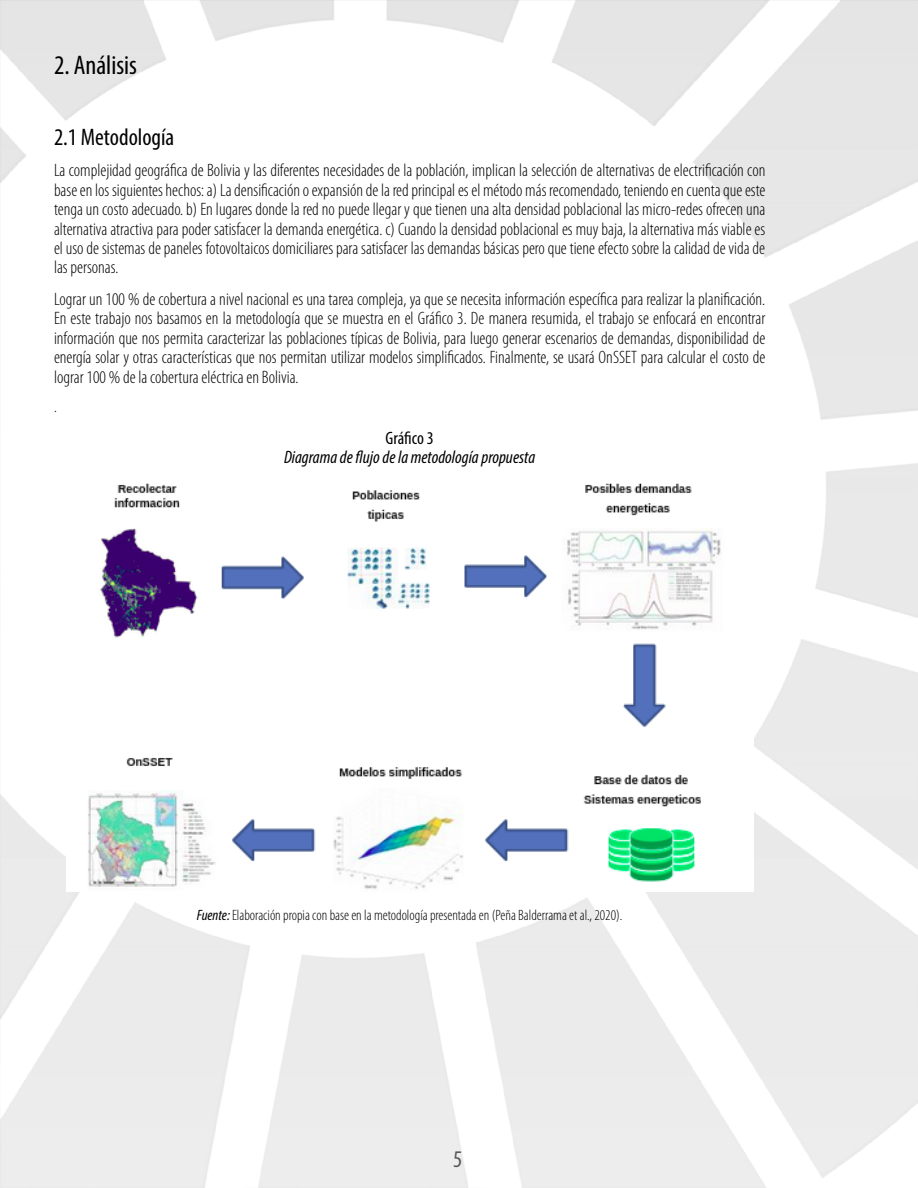
<style>
.page{position:relative;width:918px;height:1188px;background:#fff}
.page>*{position:absolute;margin:0;border:0;box-sizing:border-box;transform-origin:0 0}
.t1{font:condensed 27px "Myriad Pro";color:#000}
.t2{font:condensed 24px "Myriad Pro";color:#000}
.t3{font:condensed 24px "Myriad Pro";color:#58595b}
.t4{font:300 condensed 18px/19.4px "Myriad Pro";color:#000;text-align:justify}
.t5{font:italic condensed 18px "Myriad Pro";color:#000}
.t6{font:condensed 18px "Myriad Pro";letter-spacing:-.005em;color:#000}
.t7{font:300 condensed 16.5px "Myriad Pro";color:#000}
.t8{font:300 condensed 15px "Myriad Pro";color:#000}
.s1{font-weight:400;font-style:italic}
</style>
<div class="page">
<img style="left:87px;top:483px;width:636px;height:408px">
<h1 class="t1" style="left:54px;top:49px;width:84px">2. Análisis</h1>
<h2 class="t2" style="left:54px;top:123px;width:122px">2.1 Metodología</h2>
<p class="t4" style="left:54px;top:161px;width:713px">La complejidad geográfica de Bolivia y las diferentes necesidades de la población, implican la selección de alternativas de electrificación con base en los siguientes hechos: a) La densificación o expansión de la red principal es el método más recomendado, teniendo en cuenta que este tenga un costo adecuado. b) En lugares donde la red no puede llegar y que tienen una alta densidad poblacional las micro-redes ofrecen una alternativa atractiva para poder satisfacer la demanda energética. c) Cuando la densidad poblacional es muy baja, la alternativa más viable es el uso de sistemas de paneles fotovoltaicos domiciliares para satisfacer las demandas básicas pero que tiene efecto sobre la calidad de vida de las personas.</p>
<p class="t4" style="left:54px;top:290px;width:713px">Lograr un 100 % de cobertura a nivel nacional es una tarea compleja, ya que se necesita información específica para realizar la planificación.<br>En este trabajo nos basamos en la metodología que se muestra en el Gráfico 3. De manera resumida, el trabajo se enfocará en encontrar información que nos permita caracterizar las poblaciones típicas de Bolivia, para luego generar escenarios de demandas, disponibilidad de energía solar y otras características que nos permitan utilizar modelos simplificados. Finalmente, se usará OnSSET para calcular el costo de lograr 100 % de la cobertura eléctrica en Bolivia.</p>
<p class="t7" style="left:54px;top:398px;width:4px">.</p>
<p class="t6" style="left:386px;top:427px;width:50px">Gráfico 3</p>
<p class="t5" style="left:284px;top:446px;width:253px">Diagrama de flujo de la metodología propuesta</p>
<p class="t8" style="left:197px;top:907px;width:427px"><span class="s1">Fuente:</span> Elaboración propia con base en la metodología presentada en (Peña Balderrama et al., 2020).</p>
<h2 class="t3" style="left:453px;top:1144px;width:11px">5</h2>
</div>
